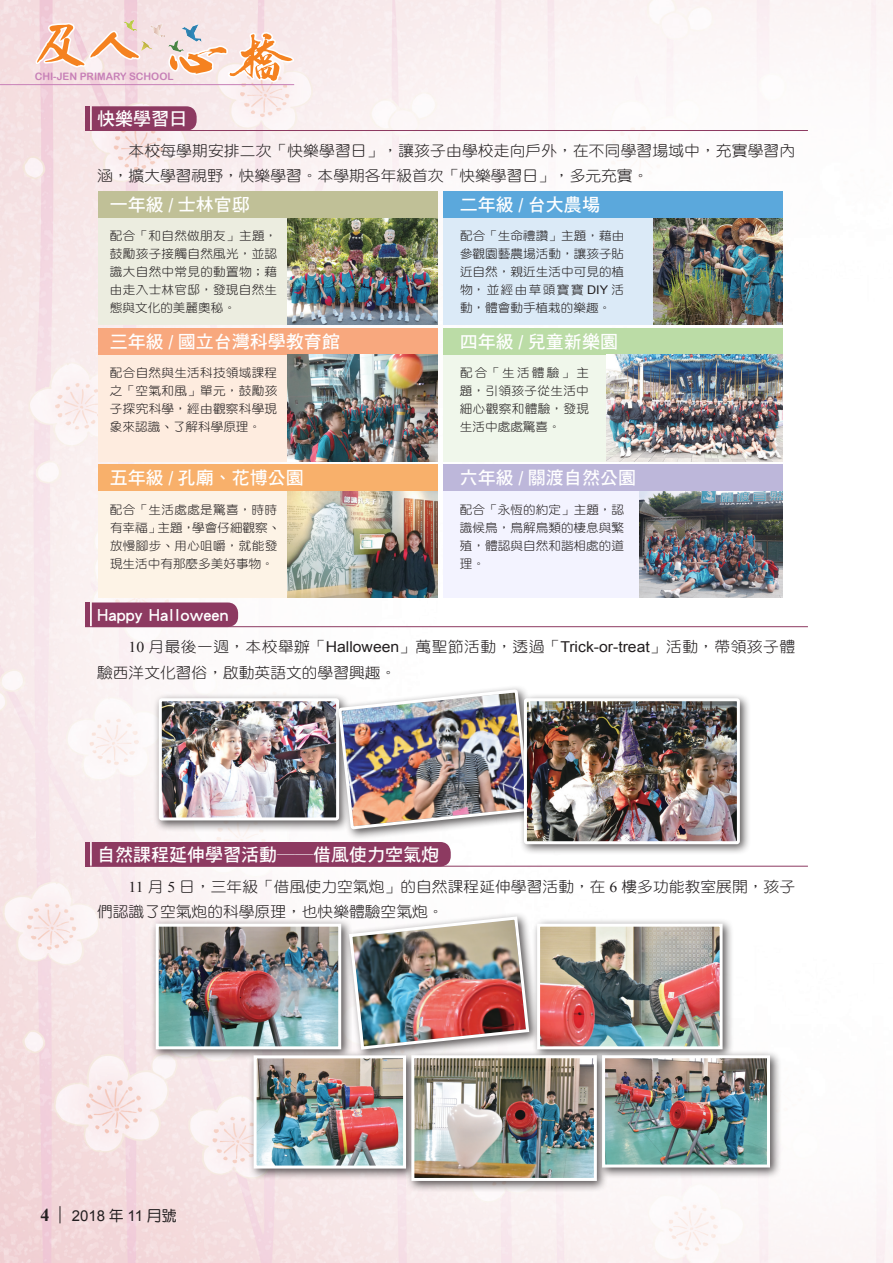
<style>
.page{position:relative;width:893px;height:1263px;background:#fff}
.page>*{position:absolute;margin:0;border:0;box-sizing:border-box;transform-origin:0 0}
.t1{font:18px "DF Hei Std W7";color:#fff}
.t2{font:15px/25.5px "DF Yuan Std W3";letter-spacing:.005em;color:#231f20;scale:1.05 1}
.t3{font:15px/25.5px "DF Yuan Std W3";letter-spacing:.03em;color:#231f20;scale:1.05 1}
.t4{font:15px "Arial";color:#231f20}
.t5{font:12px/18px "DF Yuan Std W3";letter-spacing:.005em;color:#231f20;text-align:justify;scale:1.05 1}
.t6{font:10.2px "Arial Rounded MT Bold";color:#c780b7}
.s1{font-family:"DF Biao Kai Shu Std W5"}
.s2{font-family:"Arial"}
.s3{font-family:"Times New Roman"}
.s4{font-family:"Times New Roman";font-weight:700;font-size:18px}
.s5{font-family:"DF Yuan Std W5"}
</style>
<div class="page">
<img style="left:0;top:0;width:893px;height:1263px">
<div style="left:92px;top:602px;width:146px;height:24px;background:#8d3a61"></div>
<div style="left:92px;top:842px;width:359px;height:24px;background:#8d3a61"></div>
<hr style="left:85px;top:602px;width:4px;height:25px;background:#8d3a61">
<hr style="left:85px;top:842px;width:4px;height:24px;background:#8d3a61">
<hr style="left:85px;top:130px;width:723px;height:1px;background:#8d3a61">
<hr style="left:85px;top:626px;width:723px;height:1px;background:#8d3a61">
<hr style="left:85px;top:866px;width:723px;height:1px;background:#8d3a61">
<div style="left:98px;top:191px;width:339px;height:134px;background:#ecede0"></div>
<div style="left:98px;top:328px;width:339px;height:133px;background:#feecdf"></div>
<div style="left:98px;top:464px;width:339px;height:134px;background:#fdf3e6"></div>
<div style="left:443px;top:191px;width:339px;height:134px;background:#dbeaf7"></div>
<div style="left:443px;top:328px;width:339px;height:133px;background:#f0f7eb"></div>
<div style="left:443px;top:464px;width:339px;height:134px;background:#f3f3ff"></div>
<div style="left:98px;top:191px;width:339px;height:27px;background:#c0c097"></div>
<div style="left:98px;top:328px;width:339px;height:27px;background:#f8a87e"></div>
<div style="left:98px;top:464px;width:339px;height:27px;background:#f8b06b"></div>
<div style="left:443px;top:191px;width:339px;height:27px;background:#5ba8dc"></div>
<div style="left:443px;top:328px;width:339px;height:27px;background:#bbdca6"></div>
<div style="left:443px;top:464px;width:339px;height:27px;background:#bdb7da"></div>
<img style="left:287px;top:218px;width:150px;height:107px">
<img style="left:287px;top:355px;width:150px;height:106px">
<img style="left:287px;top:491px;width:150px;height:107px">
<img style="left:653px;top:218px;width:129px;height:107px">
<img style="left:606px;top:355px;width:176px;height:106px">
<img style="left:640px;top:491px;width:142px;height:107px">
<div style="left:154px;top:693px;width:196px;height:139px;background:#231f20;opacity:.75"></div>
<img style="left:163px;top:702px;width:170px;height:114px">
<div style="left:159px;top:698px;width:180px;height:122px;border:3px solid #fff;border-radius:2px"></div>
<div style="left:333px;top:684px;width:208px;height:156px;background:#231f20;opacity:.75"></div>
<img style="left:337px;top:689px;width:194px;height:141px">
<div style="left:519px;top:693px;width:232px;height:162px;background:#231f20;opacity:.75"></div>
<img style="left:528px;top:702px;width:208px;height:138px">
<div style="left:524px;top:698px;width:216px;height:146px;border:3px solid #fff;border-radius:2px"></div>
<div style="left:344px;top:911px;width:196px;height:149px;background:#fdfcfc"></div>
<div style="left:406px;top:1050px;width:202px;height:142px;background:#231f20;opacity:.75"></div>
<div style="left:597px;top:1050px;width:184px;height:129px;background:#231f20;opacity:.75"></div>
<img style="left:154px;top:915px;width:617px;height:267px">
<svg style="left:60px;top:1206px;width:1px;height:17px"></svg>
<svg style="left:34px;top:0;width:263px;height:131px;background:#eccfce"></svg>
<hr style="left:0;top:84px;width:294px;height:1px;background:#c780b7">
<p class="t6" style="left:35px;top:70px;width:140px">CHI-JEN PRIMARY SCHOOL</p>
<h1 class="t1" style="left:97px;top:109px;width:91px">快樂學習日</h1>
<p class="t2" style="left:97px;top:137px;width:666px;text-indent:31px">本校每學期安排二次<span class="s1">「</span>快樂學習日<span class="s1">」，</span>讓孩子由學校走向戶外<span class="s1">，</span>在不同學習場域中<span class="s1">，</span>充實學習內涵<span class="s1">，</span>擴大學習視野<span class="s1">，</span>快樂學習<span class="s1">。</span>本學期各年級首次<span class="s1">「</span>快樂學習日<span class="s1">」，</span>多元充實<span class="s1">。</span></p>
<h1 class="t1" style="left:110px;top:195px;width:142px">一年級 / 士林官邸</h1>
<h1 class="t1" style="left:460px;top:195px;width:142px">二年級 / 台大農場</h1>
<p class="t5" style="left:110px;top:227px;width:161px">配合<span class="s1">「</span>和自然做朋友<span class="s1">」</span>主題<span class="s1">，</span>鼓勵孩子接觸自然風光<span class="s1">，</span>並認識大自然中常見的動置物<span class="s1">；</span>藉由走入士林官邸<span class="s1">，</span>發現自然生態與文化的美麗奧秘<span class="s1">。</span></p>
<p class="t5" style="left:460px;top:227px;width:158px">配合<span class="s1">「</span>生命禮讚<span class="s1">」</span>主題<span class="s1">，</span>藉由參觀園藝農場活動<span class="s1">，</span>讓孩子貼近自然<span class="s1">，</span>親近生活中可見的植物<span class="s1">，</span>並經由草頭寶寶 <span class="s2">DIY</span> 活動<span class="s1">，</span>體會動手植栽的樂趣<span class="s1">。</span></p>
<h1 class="t1" style="left:110px;top:332px;width:232px">三年級 / 國立台灣科學教育館</h1>
<h1 class="t1" style="left:460px;top:332px;width:160px">四年級 / 兒童新樂園</h1>
<p class="t5" style="left:110px;top:363px;width:161px">配合自然與生活科技領域課程之<span class="s1">「</span>空氣和風<span class="s1">」</span>單元<span class="s1">，</span>鼓勵孩子探究科學<span class="s1">，</span>經由觀察科學現象來認識<span class="s1">、</span>了解科學原理<span class="s1">。</span></p>
<p class="t5" style="left:460px;top:363px;width:124px">配合<span class="s1">「</span>生活體驗<span class="s1">」</span>主題<span class="s1">，</span>引領孩子從生活中細心觀察和體驗<span class="s1">，</span>發現生活中處處驚喜<span class="s1">。</span></p>
<h1 class="t1" style="left:110px;top:468px;width:196px">五年級 / 孔廟、花博公園</h1>
<h1 class="t1" style="left:460px;top:468px;width:178px">六年級 / 關渡自然公園</h1>
<p class="t5" style="left:110px;top:500px;width:164px;text-align:left">配合<span class="s1">「</span>生活處處是驚喜<span class="s1">，</span>時時有幸福<span class="s1">」</span>主題<span class="s1">，</span>學會仔細觀察<span class="s1">、</span>放慢腳步<span class="s1">、</span>用心咀嚼<span class="s1">，</span>就能發現生活中有那麼多美好事物<span class="s1">。</span></p>
<p class="t5" style="left:460px;top:500px;width:158px">配合<span class="s1">「</span>永恆的約定<span class="s1">」</span>主題<span class="s1">，</span>認識候鳥<span class="s1">，</span>鳥解鳥類的棲息與繁殖<span class="s1">，</span>體認與自然和諧相處的道理<span class="s1">。</span></p>
<h1 class="t1" style="left:97px;top:605px;width:133px">Happy Halloween</h1>
<p class="t3" style="left:97px;top:634px;width:666px;text-indent:32px"><span class="s3">10</span> 月最後一週<span class="s1">，</span>本校舉辦<span class="s1">「</span><span class="s2">Halloween</span><span class="s1">」</span>萬聖節活動<span class="s1">，</span>透過<span class="s1">「</span><span class="s2">Trick-or-treat</span><span class="s1">」</span>活動<span class="s1">，</span>帶領孩子體驗西洋文化習俗<span class="s1">，</span>啟動英語文的學習興趣<span class="s1">。</span></p>
<h1 class="t1" style="left:97px;top:844px;width:343px">自然課程延伸學習活動──借風使力空氣炮</h1>
<p class="t2" style="left:97px;top:873px;width:666px;text-indent:32px"><span class="s3">11</span> 月 <span class="s3">5</span> 日<span class="s1">，</span>三年級<span class="s1">「</span>借風使力空氣炮<span class="s1">」</span>的自然課程延伸學習活動<span class="s1">，</span>在 <span class="s3">6</span> 樓多功能教室展開<span class="s1">，</span>孩子們認識了空氣炮的科學原理<span class="s1">，</span>也快樂體驗空氣炮<span class="s1">。</span></p>
<p class="t4" style="left:40px;top:1206px;width:138px"><span class="s4">4</span> 2018 <span class="s5">年</span> 11 <span class="s5">月號</span></p>
</div>
